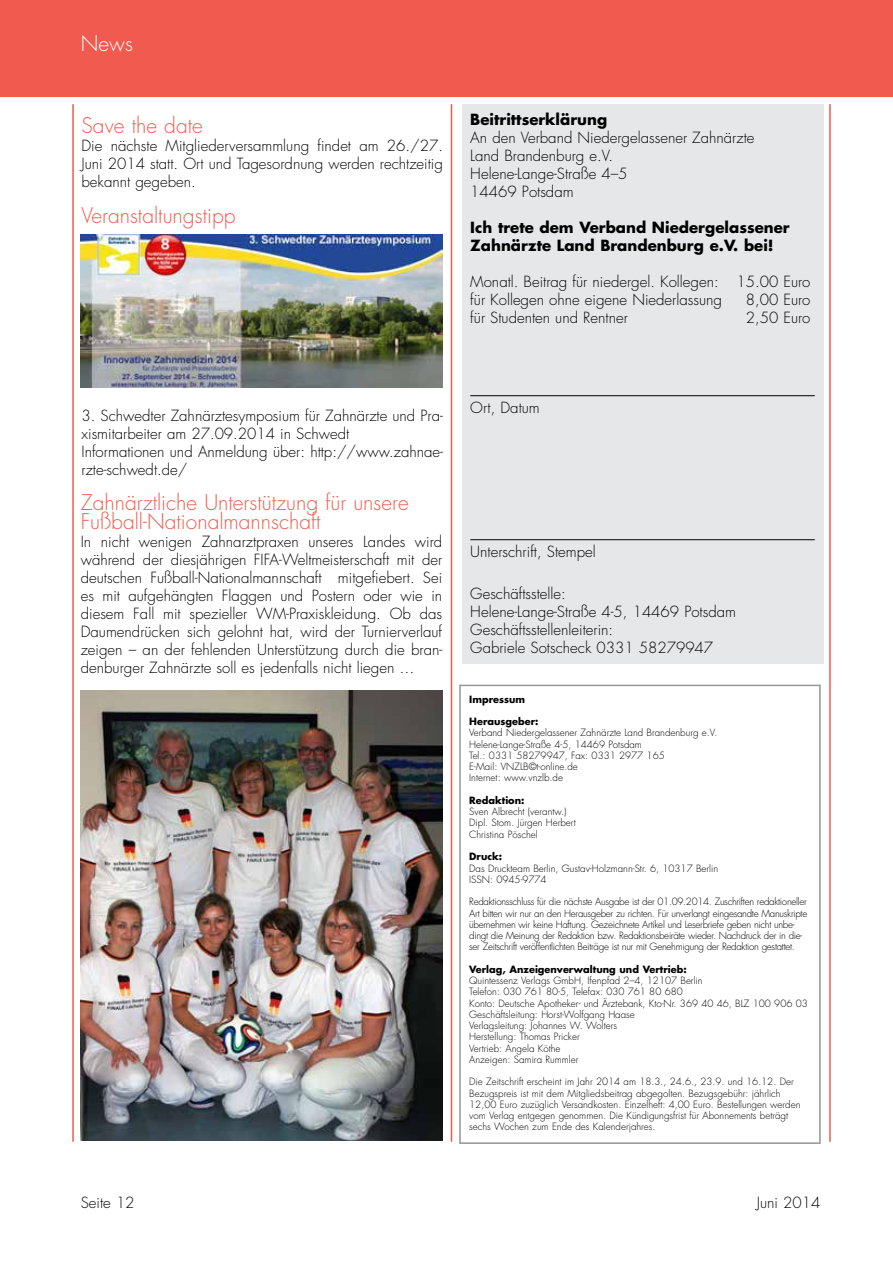
<style>
.page{position:relative;width:893px;height:1263px;background:#fff}
.page>*{position:absolute;margin:0;border:0;box-sizing:border-box;transform-origin:0 0}
.t1{font:300 21px/19.5px "Futura Std";color:#f15b4f}
.t2{font:300 21px "Futura Std";color:#fff}
.t3{font:300 15px/18px "Futura Std";color:#000}
.t4{font:700 15px/18px "Futura Std";color:#000}
.t5{font:300 9.75px/11.2px "Futura Std";color:#000}
.t6{font:300 9.75px/11.2px "Futura Std";letter-spacing:-.03em;color:#000}
.t7{font:700 9.75px "Futura Std";color:#000}
</style>
<div class="page">
<hr style="left:72px;top:104px;width:2px;height:1038px;background:#f15b4f">
<hr style="left:829px;top:104px;width:2px;height:1038px;background:#f15b4f">
<hr style="left:451px;top:104px;width:1px;height:1038px;background:#f15b4f">
<div style="left:0;top:0;width:893px;height:97px;background:#f15b4f"></div>
<div style="left:459px;top:685px;width:362px;height:459px;border:2px solid #939598"></div>
<div style="left:462px;top:104px;width:361px;height:559px;background:#e6e7e8"></div>
<hr style="left:470px;top:395px;width:345px;height:1px;background:#000">
<hr style="left:470px;top:539px;width:345px;height:1px;background:#000">
<img style="left:81px;top:234px;width:361px;height:154px">
<img style="left:81px;top:691px;width:361px;height:449px">
<h1 class="t2" style="left:81px;top:30px;width:54px">News</h1>
<h1 class="t1" style="left:82px;top:116px;width:123px">Save the date</h1>
<p class="t3" style="left:82px;top:137px;width:363px;text-align:justify">Die nächste Mitgliederversammlung findet am 26./27.<br>Juni 2014 statt. Ort und Tagesordnung werden rechtzeitig bekannt gegeben.</p>
<h1 class="t1" style="left:82px;top:206px;width:155px">Veranstaltungstipp</h1>
<p class="t4" style="left:470px;top:110px;width:138px">Beitrittserklärung</p>
<p class="t3" style="left:470px;top:129px;width:286px">An den Verband Niedergelassener Zahnärzte<br>Land Brandenburg e.V.<br>Helene-Lange-Straße 4–5<br>14469 Potsdam</p>
<p class="t4" style="left:470px;top:218px;width:321px">Ich trete dem Verband Niedergelassener<br>Zahnärzte Land Brandenburg e.V. bei!</p>
<p class="t3" style="left:470px;top:273px;width:342px">Monatl. Beitrag für niedergel. Kollegen: 15.00 Euro für Kollegen ohne eigene Niederlassung</p>
<p class="t3" style="left:746px;top:291px;width:66px">8,00 Euro</p>
<p class="t3" style="left:470px;top:309px;width:159px">für Studenten und Rentner</p>
<p class="t3" style="left:746px;top:309px;width:66px">2,50 Euro</p>
<p class="t3" style="left:82px;top:407px;width:363px">3. Schwedter Zahnärztesymposium für Zahnärzte und Pra&shy;xismitarbeiter am 27.09.2014 in Schwedt<br>Informationen und Anmeldung über: http://www.zahnae&shy;rzte-schwedt.de/</p>
<h1 class="t1" style="left:81px;top:493px;width:329px">Zahnärztliche Unterstützung für unsere<br>Fußball-Nationalmannschaft</h1>
<p class="t3" style="left:81px;top:533px;width:363px;text-align:justify">In nicht wenigen Zahnarztpraxen unseres Landes wird während der diesjährigen FIFA-Weltmeisterschaft mit der deutschen Fußball-Nationalmannschaft mitgefiebert. Sei es mit aufgehängten Flaggen und Postern oder wie in diesem Fall mit spezieller WM-Praxiskleidung. Ob das Daumendrücken sich gelohnt hat, wird der Turnierverlauf zeigen – an der fehlenden Unterstützung durch die bran&shy;denburger Zahnärzte soll es jedenfalls nicht liegen …</p>
<p class="t3" style="left:470px;top:399px;width:71px">Ort, Datum</p>
<p class="t3" style="left:470px;top:543px;width:127px">Unterschrift, Stempel</p>
<p class="t3" style="left:470px;top:585px;width:267px">Geschäftsstelle:<br>Helene-Lange-Straße 4-5, 14469 Potsdam<br>Geschäftsstellenleiterin:<br>Gabriele Sotscheck 0331 58279947</p>
<p class="t7" style="left:469px;top:692px;width:57px">Impressum</p>
<p class="t7" style="left:469px;top:715px;width:71px">Herausgeber:</p>
<p class="t5" style="left:469px;top:727px;width:249px">Verband Niedergelassener Zahnärzte Land Brandenburg e.V.<br>Helene-Lange-Straße 4-5, 14469 Potsdam<br>Tel.: 0331 58279947, Fax: 0331 2977 165<br>E-Mail: VNZLB©t-online.de<br>Internet: www.vnzlb.de</p>
<p class="t7" style="left:469px;top:794px;width:57px">Redaktion:</p>
<p class="t5" style="left:469px;top:806px;width:108px">Sven Albrecht (verantw.)<br>Dipl. Stom. Jürgen Herbert<br>Christina Pöschel</p>
<p class="t7" style="left:469px;top:850px;width:34px">Druck:</p>
<p class="t5" style="left:469px;top:863px;width:250px">Das Druckteam Berlin, Gustav-Holzmann-Str. 6, 10317 Berlin<br>ISSN: 0945-9774</p>
<p class="t6" style="left:469px;top:896px;width:340px">Redaktionsschluss für die nächste Ausgabe ist der 01.09.2014. Zuschriften redaktioneller Art bitten wir nur an den Herausgeber zu richten. Für unverlangt eingesandte Manuskripte übernehmen wir keine Haftung. Gezeichnete Artikel und Leserbriefe geben nicht unbe&shy;dingt die Meinung der Redaktion bzw. Redaktionsbeiräte wieder. Nachdruck der in die&shy;ser Zeitschrift veröffentlichten Beiträge ist nur mit Genehmigung der Redaktion gestattet.</p>
<p class="t7" style="left:469px;top:963px;width:219px">Verlag, Anzeigenverwaltung und Vertrieb:</p>
<p class="t5" style="left:469px;top:975px;width:340px">Quintessenz Verlags GmbH, Ifenpfad 2–4, 12107 Berlin<br>Telefon: 030 761 80-5, Telefax: 030 761 80 680<br>Konto: Deutsche Apotheker- und Ärztebank, Kto-Nr. 369 40 46, BLZ 100 906 03<br>Geschäftsleitung: Horst-Wolfgang Haase<br>Verlagsleitung: Johannes W. Wolters<br>Herstellung: Thomas Pricker<br>Vertrieb: Angela Köthe<br>Anzeigen: Samira Rummler</p>
<p class="t5" style="left:469px;top:1076px;width:333px">Die Zeitschrift erscheint im Jahr 2014 am 18.3., 24.6., 23.9. und 16.12. Der Bezugspreis ist mit dem Mitgliedsbeitrag abgegolten. Bezugsgebühr: jährlich 12,00 Euro zuzüglich Versandkosten. Einzelheft: 4,00 Euro. Bestellungen werden vom Verlag entgegen genommen. Die Kündigungsfrist für Abonnements beträgt sechs Wochen zum Ende des Kalenderjahres.</p>
<p class="t3" style="left:81px;top:1193px;width:55px">Seite 12</p>
<p class="t3" style="left:757px;top:1193px;width:65px">Juni 2014</p>
</div>
